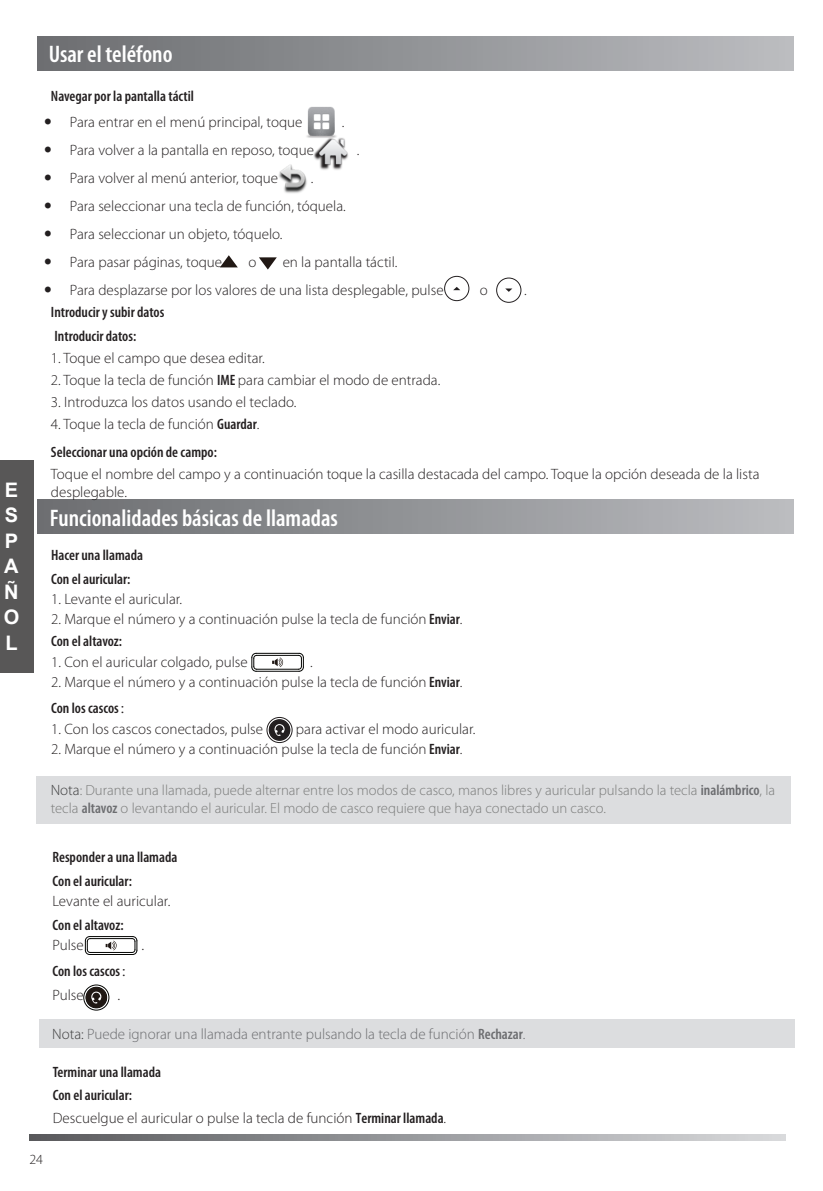
<style>
.page{position:relative;width:823px;height:1191px;background:#fff}
.page>*{position:absolute;margin:0;border:0;box-sizing:border-box;transform-origin:0 0}
.t1{font:600 condensed 24px "Myriad Pro";color:#fff}
.t2{font:700 20px/25.6px "Arial";color:#fff;text-align:justify}
.t3{font:300 16px "Myriad Pro";color:#231f20}
.t4{font:300 15px/28px "Myriad Pro";color:#231f20}
.t5{font:600 condensed 15px/24px "Myriad Pro";color:#231f20}
.t6{font:300 15px "Myriad Pro";color:#6c6d70}
.t7{font:300 14.6px/17.6px "Myriad Pro";color:#7b7c7b}
.t8{font:300 14px "Myriad Pro";color:#231f20}
.s1{font-weight:600;font-stretch:condensed}
.s2{font-weight:300;font-stretch:normal}
.s3{font-family:"Adobe Song Std"}
.s4{font-size:15px;color:#3e3e3f}
.s5{font-weight:600;font-stretch:condensed;font-size:15px;color:#6c6d70}
.s6{font-family:"Adobe Song Std";font-weight:300;font-stretch:normal}
.s7{color:#3e3e3f}
</style>
<div class="page">
<hr style="left:256px;top:671px;width:43px;height:1px;background:#040503">
<hr style="left:256px;top:669px;width:42px;height:1px;background:#040503">
<hr style="left:256px;top:655px;width:42px;height:1px;background:#040503">
<hr style="left:256px;top:653px;width:43px;height:1px;background:#040503">
<svg style="left:251px;top:652px;width:6px;height:20px"></svg>
<svg style="left:298px;top:652px;width:6px;height:20px"></svg>
<svg style="left:272px;top:657px;width:11px;height:10px"></svg>
<div style="left:266px;top:717px;width:26px;height:26px;border:1px solid #231f20;border-radius:50%"></div>
<div style="left:269px;top:719px;width:21px;height:21px;border:1px solid #231f20;border-radius:50%"></div>
<div style="left:269px;top:720px;width:20px;height:20px;background:#231f20;border-radius:50%"></div>
<div style="left:269px;top:720px;width:20px;height:20px;border:1px solid #231f20;border-radius:50%"></div>
<svg style="left:274px;top:724px;width:10px;height:12px"></svg>
<hr style="left:90px;top:954px;width:43px;height:1px;background:#040503">
<hr style="left:90px;top:952px;width:42px;height:1px;background:#040503">
<hr style="left:90px;top:938px;width:42px;height:1px;background:#040503">
<hr style="left:90px;top:936px;width:43px;height:1px;background:#040503">
<svg style="left:85px;top:936px;width:6px;height:19px"></svg>
<svg style="left:131px;top:936px;width:6px;height:19px"></svg>
<svg style="left:106px;top:940px;width:10px;height:10px"></svg>
<div style="left:83px;top:984px;width:26px;height:26px;border:1px solid #040503;border-radius:50%"></div>
<div style="left:86px;top:986px;width:21px;height:22px;border:1px solid #040503;border-radius:50%"></div>
<div style="left:86px;top:987px;width:20px;height:20px;background:#201814;border-radius:50%"></div>
<div style="left:86px;top:987px;width:20px;height:20px;border:1px solid #201814;border-radius:50%"></div>
<svg style="left:91px;top:991px;width:10px;height:12px"></svg>
<img style="left:306px;top:106px;width:31px;height:32px">
<img style="left:278px;top:164px;width:29px;height:29px">
<img style="left:311px;top:137px;width:37px;height:33px">
<svg style="left:453px;top:287px;width:7px;height:3px"></svg>
<div style="left:444px;top:276px;width:25px;height:25px;border:1px solid #231f20;border-radius:50%"></div>
<svg style="left:505px;top:288px;width:7px;height:4px"></svg>
<div style="left:496px;top:278px;width:25px;height:25px;border:1px solid #231f20;border-radius:50%"></div>
<svg style="left:220px;top:255px;width:18px;height:12px"></svg>
<svg style="left:259px;top:257px;width:17px;height:12px"></svg>
<div style="left:38px;top:36px;width:754px;height:34px;background:linear-gradient(to right,#6b6d70,#bbbcc0)"></div>
<div style="left:38px;top:500px;width:754px;height:34px;background:linear-gradient(to right,#6b6d70,#bbbcc0)"></div>
<div style="left:39px;top:1019px;width:754px;height:29px;background:#dcdddf"></div>
<div style="left:0;top:460px;width:33px;height:212px;background:#585757"></div>
<svg style="left:29px;top:1134px;width:756px;height:6px"></svg>
<div style="left:37px;top:776px;width:753px;height:47px;background:#dcdddf"></div>
<h2 class="t2" style="left:4px;top:477px;width:17px">E S P A Ñ O L</h2>
<h1 class="t1" style="left:49px;top:41px;width:125px">Usar el teléfono</h1>
<p class="t5" style="left:51px;top:84px;width:144px">Navegar por la pantalla táctil</p>
<p class="t4" style="left:70px;top:108px;width:234px">Para entrar en el menú principal, toque</p>
<p class="t4" style="left:341px;top:108px;width:4px">.</p>
<p class="t4" style="left:70px;top:136px;width:245px">Para volver a la pantalla en reposo, toque</p>
<p class="t4" style="left:356px;top:136px;width:4px">.</p>
<p class="t4" style="left:70px;top:164px;width:209px">Para volver al menú anterior, toque</p>
<p class="t4" style="left:70px;top:164px;width:277px;text-indent:241px">.<br>Para seleccionar una tecla de función, tóquela.<br>Para seleccionar un objeto, tóquelo.<br>Para pasar páginas, toque</p>
<p class="t4" style="left:70px;top:248px;width:375px;text-indent:212px">en la pantalla táctil.<br>Para desplazarse por los valores de una lista desplegable, pulse</p>
<p class="t4" style="left:248px;top:248px;width:9px">o</p>
<p class="t4" style="left:479px;top:276px;width:9px">o</p>
<p class="t4" style="left:523px;top:276px;width:4px">.</p>
<p class="t5" style="left:51px;top:300px;width:115px">Introducir y subir datos<br>Introducir datos:</p>
<p class="t4" style="left:51px;top:344px;width:215px">1. Toque el campo que desea editar.</p>
<p class="t4" style="left:51px;top:366px;width:390px">2. Toque la tecla de función <span class="s1">IME</span> para cambiar el modo de entrada.</p>
<p class="t4" style="left:51px;top:388px;width:247px">3. Introduzca los datos usando el teclado.</p>
<p class="t5" style="left:51px;top:410px;width:210px;line-height:28px"><span class="s2">4. Toque la tecla de función</span> Guardar<span class="s2">.<br></span>Seleccionar una opción de campo:</p>
<p class="t4" style="left:51px;top:465px;width:709px;line-height:18px">Toque el nombre del campo y a continuación toque la casilla destacada del campo. Toque la opción deseada de la lista desplegable.</p>
<h1 class="t1" style="left:50px;top:504px;width:289px">Funcionalidades básicas de llamadas</h1>
<p class="t5" style="left:51px;top:543px;width:93px">Hacer una llamada<br>Con el auricular:</p>
<p class="t4" style="left:51px;top:585px;width:132px">1. Levante el auricular.</p>
<p class="t4" style="left:51px;top:608px;width:412px;line-height:22px">2. Marque el número y a continuación pulse la tecla de función <span class="s1">Enviar</span>.<br><span class="s1">Con el altavoz:</span></p>
<p class="t4" style="left:51px;top:648px;width:198px">1. Con el auricular colgado, pulse</p>
<p class="t4" style="left:310px;top:648px;width:4px">.</p>
<p class="t4" style="left:51px;top:669px;width:412px;line-height:26px">2. Marque el número y a continuación pulse la tecla de función <span class="s1">Enviar</span>.<br><span class="s1">Con los cascos</span><span class="s3">：</span></p>
<p class="t4" style="left:51px;top:715px;width:213px">1. Con los cascos conectados, pulse</p>
<p class="t4" style="left:296px;top:715px;width:181px">para activar el modo auricular.</p>
<p class="t4" style="left:51px;top:735px;width:412px">2. Marque el número y a continuación pulse la tecla de función <span class="s1">Enviar</span>.</p>
<p class="t7" style="left:51px;top:782px;width:725px"><span class="s4">Nota</span>: Durante una llamada, puede alternar entre los modos de casco, manos libres y auricular pulsando la tecla <span class="s5">inalámbrico</span>, la tecla <span class="s5">altavoz</span> o levantando el auricular. El modo de casco requiere que haya conectado un casco.</p>
<p class="t5" style="left:52px;top:845px;width:126px">Responder a una llamada<br>Con el auricular:</p>
<p class="t4" style="left:52px;top:887px;width:119px">Levante el auricular.</p>
<p class="t5" style="left:52px;top:913px;width:73px">Con el altavoz:</p>
<p class="t4" style="left:52px;top:931px;width:33px">Pulse</p>
<p class="t3" style="left:141px;top:935px;width:4px">.</p>
<p class="t5" style="left:52px;top:959px;width:84px">Con los cascos<span class="s6">：<br></span><span class="s2">Pulse</span></p>
<p class="t3" style="left:117px;top:985px;width:4px">.</p>
<p class="t6" style="left:52px;top:1026px;width:474px"><span class="s7">Nota:</span> Puede ignorar una llamada entrante pulsando la tecla de función <span class="s1">Rechazar</span>.</p>
<p class="t5" style="left:53px;top:1060px;width:395px;line-height:23px">Terminar una llamada<br>Con el auricular:<br><span class="s2">Descuelgue el auricular o pulse la tecla de función</span> Terminar llamada<span class="s2">.</span></p>
<p class="t8" style="left:29px;top:1152px;width:15px">24</p>
</div>
